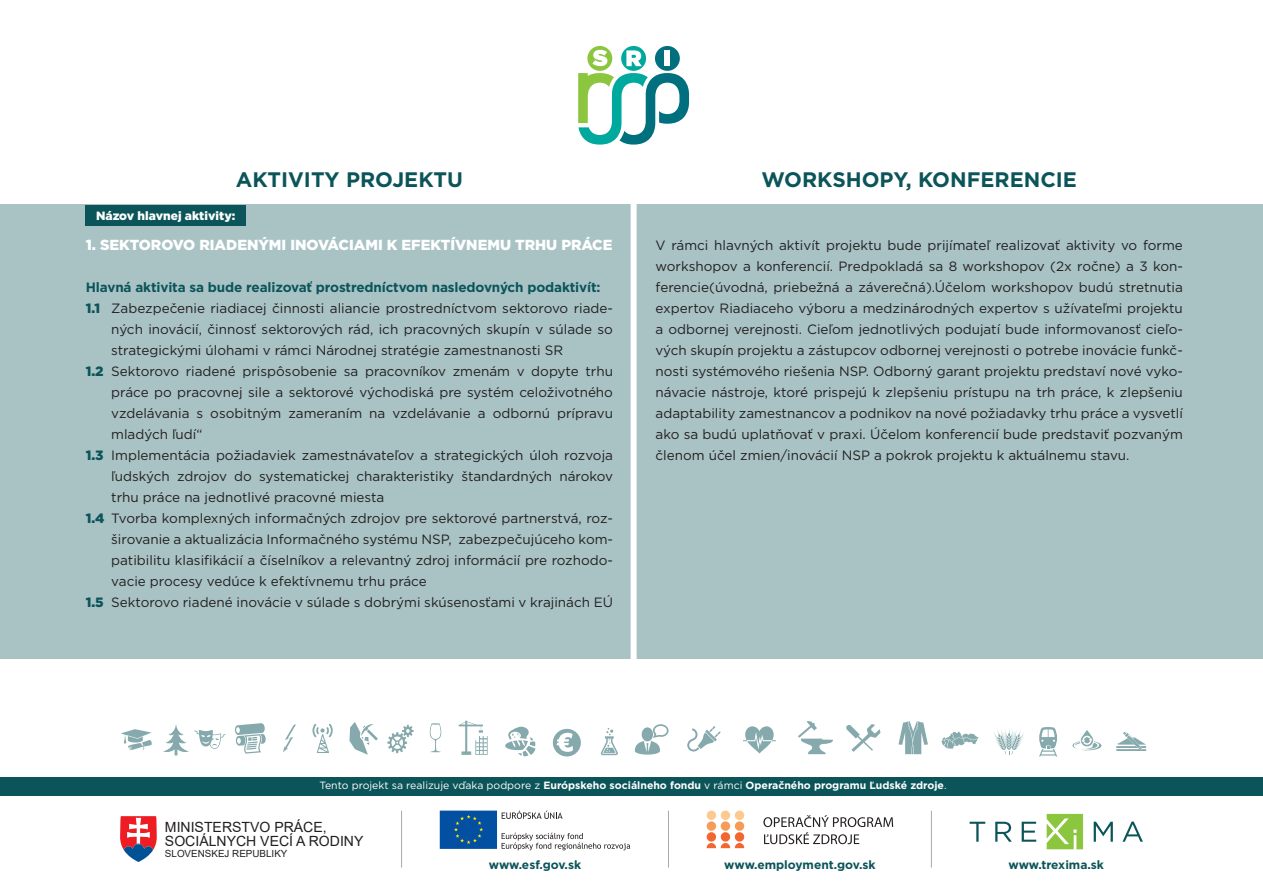
<style>
.page{position:relative;width:1263px;height:893px;background:#fff}
.page>*{position:absolute;margin:0;border:0;box-sizing:border-box;transform-origin:0 0}
.t1{font:700 21px "Gotham";color:#0b5459}
.t2{font:900 14.55px "Gotham";color:#fff}
.t3{font:14.1px/14.7px "Arial";color:#231f20}
.t4{font:13.5px/21px "Gotham";color:#231f20;text-align:justify}
.t5{font:700 13.5px "Gotham";letter-spacing:-.01em;color:#0b5459}
.t6{font:700 12px "Gotham";color:#0b5459}
.t7{font:900 12px "Gotham";color:#fff}
.t8{font:700 10.5px "Gotham";color:#fff}
.t9{font:9.9px "Arial";color:#231f20}
.s1{font-weight:900;color:#0b5459}
.s2{font-weight:400}
</style>
<div class="page">
<div style="left:0;top:205px;width:1263px;height:454px;background:#a9c3c5"></div>
<svg style="left:763px;top:815px;width:130px;height:29px"></svg>
<div style="left:707px;top:832px;width:9px;height:10px;background:#f26630;border-radius:50%"></div>
<div style="left:721px;top:832px;width:9px;height:10px;background:#f26630;border-radius:50%"></div>
<div style="left:735px;top:832px;width:9px;height:10px;background:#f26630;border-radius:50%"></div>
<div style="left:735px;top:821px;width:9px;height:10px;background:#f79c57;border-radius:50%"></div>
<div style="left:721px;top:821px;width:9px;height:10px;background:#f79c57;border-radius:50%"></div>
<div style="left:707px;top:821px;width:9px;height:10px;background:#f79c57;border-radius:50%"></div>
<div style="left:707px;top:811px;width:9px;height:9px;background:#fcc98f;border-radius:50%"></div>
<div style="left:721px;top:811px;width:9px;height:9px;background:#fcc98f;border-radius:50%"></div>
<div style="left:735px;top:811px;width:9px;height:9px;background:#fcc98f;border-radius:50%"></div>
<svg style="left:707px;top:843px;width:37px;height:5px"></svg>
<svg style="left:440px;top:811px;width:190px;height:39px"></svg>
<svg style="left:120px;top:816px;width:37px;height:46px"></svg>
<svg style="left:969px;top:822px;width:16px;height:20px"></svg>
<svg style="left:995px;top:822px;width:17px;height:20px"></svg>
<svg style="left:1022px;top:822px;width:14px;height:20px"></svg>
<svg style="left:1094px;top:822px;width:19px;height:20px"></svg>
<svg style="left:1122px;top:821px;width:21px;height:21px"></svg>
<svg style="left:1047px;top:814px;width:36px;height:35px"></svg>
<hr style="left:401px;top:811px;width:1px;height:56px;background:#a8a9ad">
<hr style="left:668px;top:811px;width:1px;height:56px;background:#a8a9ad">
<hr style="left:931px;top:811px;width:1px;height:56px;background:#a8a9ad">
<div style="left:0;top:777px;width:1263px;height:18px;background:#0b5459"></div>
<svg style="left:1116px;top:732px;width:30px;height:19px"></svg>
<svg style="left:898px;top:721px;width:30px;height:33px"></svg>
<svg style="left:349px;top:722px;width:29px;height:33px"></svg>
<svg style="left:600px;top:728px;width:18px;height:27px"></svg>
<svg style="left:798px;top:721px;width:35px;height:33px"></svg>
<svg style="left:430px;top:723px;width:11px;height:29px"></svg>
<svg style="left:687px;top:726px;width:34px;height:25px"></svg>
<svg style="left:459px;top:721px;width:29px;height:34px"></svg>
<svg style="left:312px;top:724px;width:21px;height:29px"></svg>
<svg style="left:1039px;top:727px;width:18px;height:29px"></svg>
<svg style="left:553px;top:729px;width:28px;height:27px"></svg>
<svg style="left:743px;top:726px;width:33px;height:27px"></svg>
<svg style="left:846px;top:724px;width:34px;height:28px"></svg>
<svg style="left:635px;top:724px;width:33px;height:31px"></svg>
<svg style="left:121px;top:729px;width:31px;height:21px"></svg>
<svg style="left:1072px;top:730px;width:29px;height:20px"></svg>
<svg style="left:387px;top:725px;width:27px;height:28px"></svg>
<svg style="left:283px;top:724px;width:13px;height:28px"></svg>
<svg style="left:235px;top:723px;width:31px;height:31px"></svg>
<svg style="left:163px;top:724px;width:63px;height:31px"></svg>
<svg style="left:994px;top:729px;width:30px;height:25px"></svg>
<svg style="left:505px;top:727px;width:30px;height:29px"></svg>
<svg style="left:941px;top:731px;width:37px;height:18px"></svg>
<svg style="left:578px;top:46px;width:111px;height:99px"></svg>
<div style="left:665px;top:50px;width:5px;height:16px;background:#fff"></div>
<div style="left:85px;top:205px;width:161px;height:21px;background:#0b5459"></div>
<div style="left:631px;top:167px;width:6px;height:530px;background:#fff"></div>
<p class="t1" style="left:236px;top:166px;width:229px">AKTIVITY PROJEKTU</p>
<p class="t7" style="left:96px;top:208px;width:141px">Názov hlavnej aktivity:</p>
<p class="t2" style="left:86px;top:235px;width:528px">1. SEKTOROVO RIADENÝMI INOVÁCIAMI K EFEKTÍVNEMU TRHU PRÁCE</p>
<p class="t5" style="left:86px;top:278px;width:516px">Hlavná aktivita sa bude realizovať prostredníctvom nasledovných podaktivít:</p>
<p class="t4" style="left:111px;top:297px;width:503px;text-indent:-26px"><span class="s1">1.1</span> Zabezpečenie riadiacej činnosti aliancie prostredníctvom sektorovo riade&shy;ných inovácií, činnosť sektorových rád, ich pracovných skupín v súlade so strategickými úlohami v rámci Národnej stratégie zamestnanosti SR</p>
<p class="t4" style="left:111px;top:360px;width:503px;text-indent:-26px"><span class="s1">1.2</span> Sektorovo riadené prispôsobenie sa pracovníkov zmenám v dopyte trhu práce po pracovnej sile a sektorové východiská pre systém celoživotného vzdelávania s osobitným zameraním na vzdelávanie a odbornú prípravu mladých ľudí“</p>
<p class="t4" style="left:111px;top:444px;width:503px;text-indent:-26px"><span class="s1">1.3</span> Implementácia požiadaviek zamestnávateľov a strategických úloh rozvoja ľudských zdrojov do systematickej charakteristiky štandardných nárokov trhu práce na jednotlivé pracovné miesta</p>
<p class="t4" style="left:111px;top:507px;width:503px;text-indent:-26px"><span class="s1">1.4</span> Tvorba komplexných informačných zdrojov pre sektorové partnerstvá, roz&shy;širovanie a aktualizácia Informačného systému NSP, zabezpečujúceho kom&shy;patibilitu klasifikácií a číselníkov a relevantný zdroj informácií pre rozhodo&shy;vacie procesy vedúce k efektívnemu trhu práce</p>
<p class="t4" style="left:86px;top:591px;width:529px"><span class="s1">1.5</span> Sektorovo riadené inovácie v súlade s dobrými skúsenosťami v krajinách EÚ</p>
<p class="t1" style="left:761px;top:166px;width:317px">WORKSHOPY, KONFERENCIE</p>
<p class="t4" style="left:656px;top:234px;width:529px">V rámci hlavných aktivít projektu bude prijímateľ realizovať aktivity vo forme workshopov a konferencií. Predpokladá sa 8 workshopov (2x ročne) a 3 kon&shy;ferencie(úvodná, priebežná a záverečná).Účelom workshopov budú stretnutia expertov Riadiaceho výboru a medzinárodných expertov s užívateľmi projektu a odbornej verejnosti. Cieľom jednotlivých podujatí bude informovanosť cieľo&shy;vých skupín projektu a zástupcov odbornej verejnosti o potrebe inovácie funkč&shy;nosti systémového riešenia NSP. Odborný garant projektu predstaví nové vyko&shy;návacie nástroje, ktoré prispejú k zlepšeniu prístupu na trh práce, k zlepšeniu adaptability zamestnancov a podnikov na nové požiadavky trhu práce a vysvetlí ako sa budú uplatňovať v praxi. Účelom konferencií bude predstaviť pozvaným členom účel zmien/inovácií NSP a pokrok projektu k aktuálnemu stavu.</p>
<p class="t8" style="left:320px;top:779px;width:628px"><span class="s2">Tento projekt sa realizuje vďaka podpore z</span> Európskeho sociálneho fondu <span class="s2">v rámci</span> Operačného programu Ľudské zdroje<span class="s2">.</span></p>
<p class="t3" style="left:165px;top:819px;width:200px">MINISTERSTVO PRÁCE,<br>SOCIÁLNYCH VECÍ A RODINY</p>
<p class="t9" style="left:165px;top:847px;width:124px">SLOVENSKEJ REPUBLIKY</p>
<p class="t6" style="left:489px;top:857px;width:94px">www.esf.gov.sk</p>
<p class="t6" style="left:724px;top:857px;width:153px">www.employment.gov.sk</p>
<p class="t6" style="left:1008px;top:857px;width:97px">www.trexima.sk</p>
</div>
